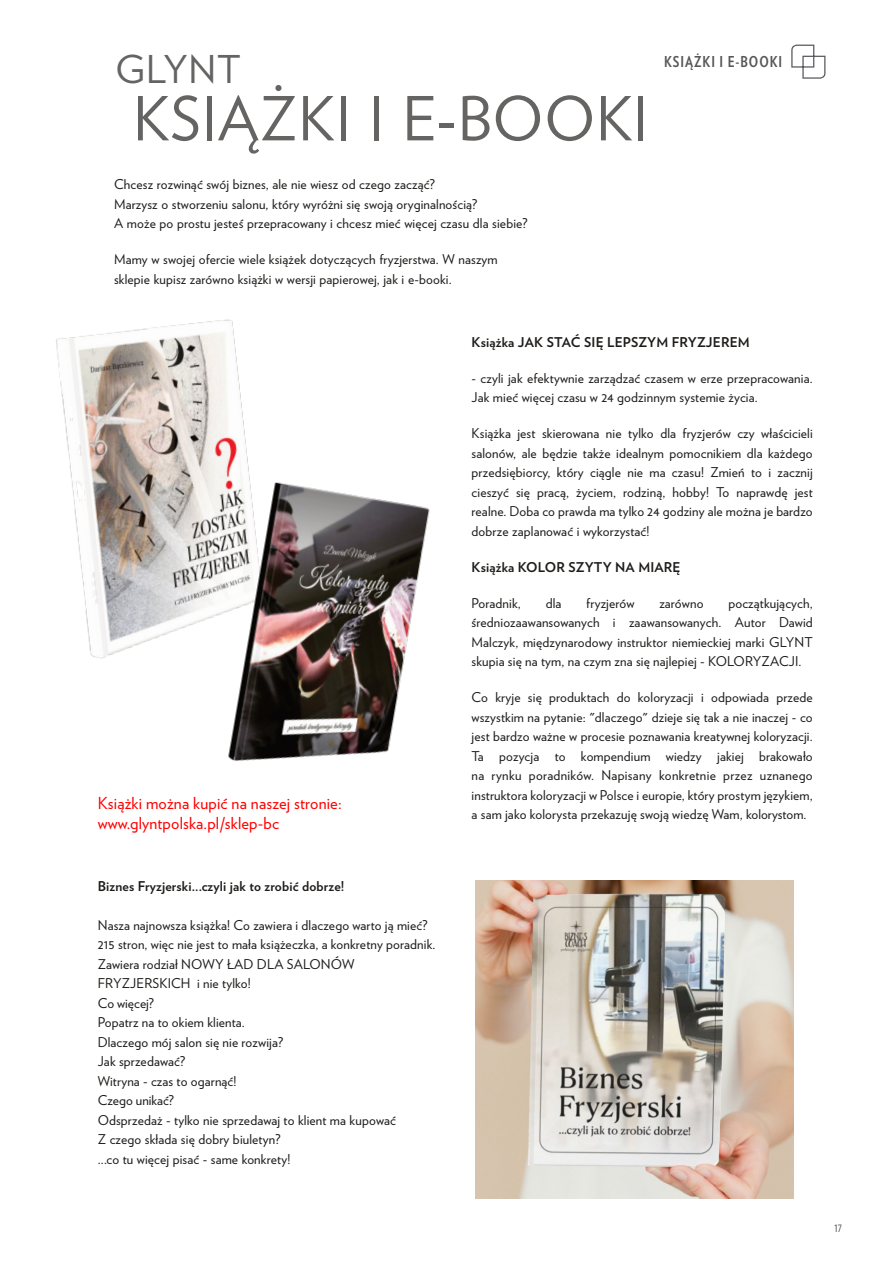
<style>
.page{position:relative;width:894px;height:1263px;background:#fff}
.page>*{position:absolute;margin:0;border:0;box-sizing:border-box;transform-origin:0 0}
.t1{font:60.6px "Verlag";letter-spacing:.015em;color:#656463}
.t2{font:38.25px "Verlag";letter-spacing:.02em;color:#656463}
.t3{font:16.5px/19.5px "Verlag";letter-spacing:.01em;color:#f00}
.t4{font:700 15px "Verlag Condensed";letter-spacing:.065em;color:#595756}
.t5{font:13.5px/19.5px "Verlag";letter-spacing:.01em;color:#1e1c1a}
.t6{font:700 13.5px "Verlag";letter-spacing:.01em;color:#1e1c1a}
.t7{font:11.25px "Verlag Condensed";color:#595756}
</style>
<div class="page">
<img style="left:475px;top:880px;width:318px;height:318px">
<img style="left:56px;top:319px;width:190px;height:340px">
<img style="left:139px;top:442px;width:291px;height:320px">
<svg style="left:791px;top:45px;width:34px;height:34px"></svg>
<h2 class="t2" style="left:116px;top:52px;width:127px">GLYNT</h2>
<h1 class="t1" style="left:133px;top:92px;width:517px">KSIĄŻKI I E-BOOKI</h1>
<p class="t5" style="left:114px;top:175px;width:415px">Chcesz rozwinąć swój biznes, ale nie wiesz od czego zacząć?<br>Marzysz o stworzeniu salonu, który wyróżni się swoją oryginalnością?<br>A może po prostu jesteś przepracowany i chcesz mieć więcej czasu dla siebie?</p>
<p class="t5" style="left:114px;top:250px;width:385px">Mamy w swojej ofercie wiele książek dotyczących fryzjerstwa. W naszym sklepie kupisz zarówno książki w wersji papierowej, jak i e-booki.</p>
<p class="t4" style="left:664px;top:55px;width:120px">KSIĄŻKI I E-BOOKI</p>
<p class="t3" style="left:98px;top:795px;width:245px">Książki można kupić na naszej stronie: www.glyntpolska.pl/sklep-bc</p>
<p class="t6" style="left:98px;top:880px;width:248px">Biznes Fryzjerski...czyli jak to zrobić dobrze!</p>
<p class="t5" style="left:98px;top:916px;width:339px">Nasza najnowsza książka! Co zawiera i dlaczego warto ją mieć?<br>215 stron, więc nie jest to mała książeczka, a konkretny poradnik.<br>Zawiera rodział NOWY ŁAD DLA SALONÓW FRYZJERSKICH i nie tylko!<br>Co więcej?<br>Popatrz na to okiem klienta.<br>Dlaczego mój salon się nie rozwija?<br>Jak sprzedawać?<br>Witryna - czas to ogarnąć!<br>Czego unikać?<br>Odsprzedaż - tylko nie sprzedawaj to klient ma kupować<br>Z czego składa się dobry biuletyn?<br>...co tu więcej pisać - same konkrety!</p>
<p class="t6" style="left:471px;top:336px;width:280px">Książka JAK STAĆ SIĘ LEPSZYM FRYZJEREM</p>
<p class="t5" style="left:471px;top:369px;width:342px">- czyli jak efektywnie zarządzać czasem w erze przepracowania.<br>Jak mieć więcej czasu w 24 godzinnym systemie życia.</p>
<p class="t5" style="left:471px;top:424px;width:342px;text-align:justify">Książka jest skierowana nie tylko dla fryzjerów czy właścicieli salonów, ale będzie także idealnym pomocnikiem dla każdego przedsiębiorcy, który ciągle nie ma czasu! Zmień to i zacznij cieszyć się pracą, życiem, rodziną, hobby! To naprawdę jest realne. Doba co prawda ma tylko 24 godziny ale można je bardzo dobrze zaplanować i wykorzystać!</p>
<p class="t6" style="left:471px;top:561px;width:210px">Książka KOLOR SZYTY NA MIARĘ</p>
<p class="t5" style="left:471px;top:594px;width:51px">Poradnik,</p>
<p class="t5" style="left:545px;top:594px;width:17px">dla</p>
<p class="t5" style="left:586px;top:594px;width:50px">fryzjerów</p>
<p class="t5" style="left:659px;top:594px;width:46px">zarówno</p>
<p class="t5" style="left:471px;top:594px;width:342px;text-align:justify;text-indent:257px">początkujących, średniozaawansowanych i zaawansowanych. Autor Dawid Malczyk, międzynarodowy instruktor niemieckiej marki GLYNT skupia się na tym, na czym zna się najlepiej - KOLORYZACJI.</p>
<p class="t5" style="left:471px;top:688px;width:342px;text-align:justify">Co kryje się produktach do koloryzacji i odpowiada przede wszystkim na pytanie: "dlaczego" dzieje się tak a nie inaczej - co jest bardzo ważne w procesie poznawania kreatywnej koloryzacji.<br>Ta pozycja to kompendium wiedzy jakiej brakowało na rynku poradników. Napisany konkretnie przez uznanego instruktora koloryzacji w Polsce i europie, który prostym językiem, a sam jako kolorysta przekazuję swoją wiedzę Wam, kolorystom.</p>
<p class="t7" style="left:834px;top:1222px;width:9px">17</p>
</div>
